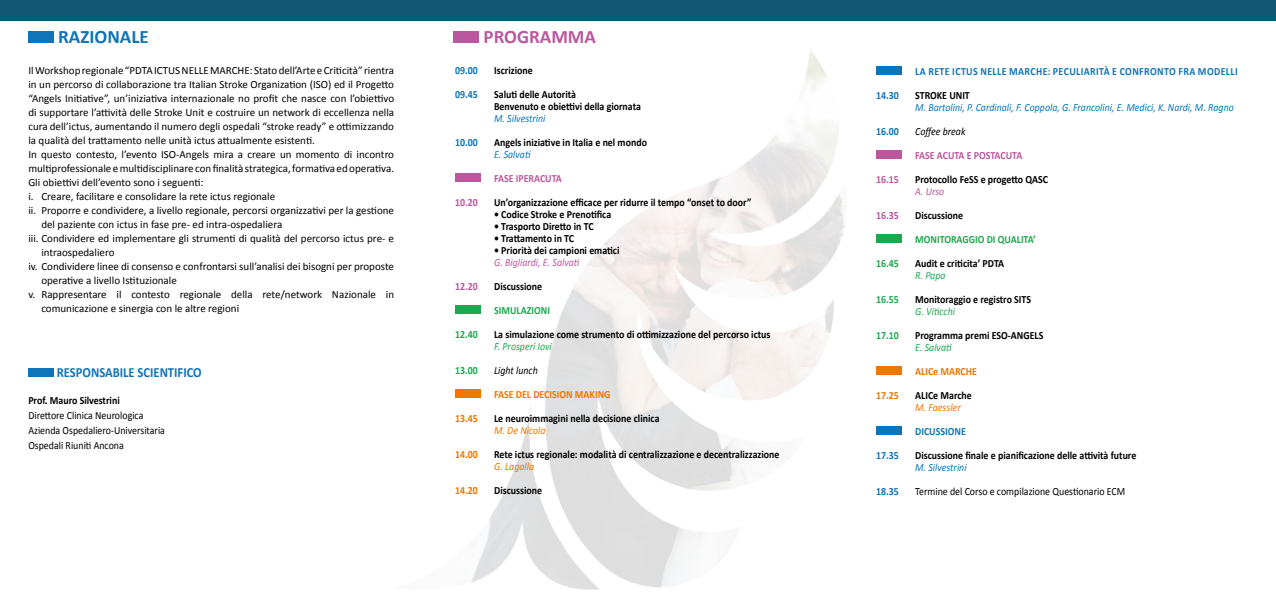
<style>
.page{position:relative;width:1276px;height:596px;background:#fff}
.page>*{position:absolute;margin:0;border:0;box-sizing:border-box;transform-origin:0 0}
.t1{font:700 19px "Calibri";color:#0d75b8}
.t2{font:700 19px "Calibri";color:#bb589d}
.t3{font:700 14px "Calibri";color:#0d75b8;scale:.9 1}
.t4{font:11px "Calibri";color:#000}
.t5{font:700 11px/12px "Calibri";color:#000;scale:.9 1}
.t6{font:11px/15px "Calibri";color:#000;scale:.9 1}
.t7{font:italic 11px "Calibri";color:#0e75b7;scale:.9 1}
.t8{font:700 11px "Calibri";letter-spacing:.04em;color:#0e75b7;scale:.9 1}
.t9{font:700 11px "Calibri";color:#1da850;scale:.9 1}
.t10{font:700 11px "Calibri";color:#bb589d;scale:.9 1}
.t11{font:700 11px "Calibri";color:#ee7601;scale:.9 1}
.t12{font:italic 11px "Calibri";color:#1da850;scale:.9 1}
.t13{font:italic 11px "Calibri";color:#ee7601;scale:.9 1}
.t14{font:italic 11px "Calibri";color:#bb589d;scale:.9 1}
.t15{font:italic 11px "Calibri";color:#000;scale:.9 1}
.t16{font:700 11px "Calibri";color:#0e75b7;scale:.9 1}
</style>
<div class="page">
<img style="left:394px;top:20px;width:476px;height:570px">
<div style="left:455px;top:173px;width:25px;height:9px;background:#bb589d"></div>
<div style="left:455px;top:305px;width:25px;height:9px;background:#1da850"></div>
<div style="left:455px;top:389px;width:25px;height:9px;background:#ee7601"></div>
<div style="left:876px;top:66px;width:25px;height:8px;background:#0e75b7"></div>
<div style="left:876px;top:150px;width:25px;height:8px;background:#bb589d"></div>
<div style="left:876px;top:234px;width:25px;height:8px;background:#1da850"></div>
<div style="left:876px;top:366px;width:25px;height:8px;background:#ee7601"></div>
<div style="left:876px;top:426px;width:25px;height:8px;background:#0e75b7"></div>
<div style="left:28px;top:31px;width:26px;height:12px;background:#0d75b8"></div>
<div style="left:454px;top:31px;width:25px;height:12px;background:#bb589d"></div>
<div style="left:0;top:0;width:1276px;height:20px;background:#105876"></div>
<div style="left:28px;top:367px;width:26px;height:9px;background:#0d75b8"></div>
<h1 class="t1" style="left:58px;top:24px;width:92px">RAZIONALE</h1>
<h1 class="t2" style="left:483px;top:24px;width:114px">PROGRAMMA</h1>
<p class="t4" style="left:28px;top:63px;width:367px">Il Workshop regionale “PDTA ICTUS NELLE MARCHE: Stato dell’Arte e Criticità” rientra</p>
<p class="t4" style="left:28px;top:77px;width:367px">in un percorso di collaborazione tra Italian Stroke Organization (ISO) ed il Progetto</p>
<p class="t4" style="left:28px;top:91px;width:367px">“Angels Initiative”, un’iniziativa internazionale no profit che nasce con l’obiettivo</p>
<p class="t4" style="left:28px;top:105px;width:367px">di supportare l’attività delle Stroke Unit e costruire un network di eccellenza nella</p>
<p class="t4" style="left:28px;top:119px;width:367px">cura dell’ictus, aumentando il numero degli ospedali “stroke ready” e ottimizzando</p>
<p class="t4" style="left:28px;top:133px;width:288px">la qualità del trattamento nelle unità ictus attualmente esistenti.</p>
<p class="t4" style="left:28px;top:147px;width:367px">In questo contesto, l’evento ISO-Angels mira a creare un momento di incontro</p>
<p class="t4" style="left:28px;top:161px;width:367px">multiprofessionale e multidisciplinare con finalità strategica, formativa ed operativa.</p>
<p class="t4" style="left:28px;top:175px;width:177px">Gli obiettivi dell’evento sono i seguenti:</p>
<p class="t4" style="left:28px;top:189px;width:248px">i. Creare, facilitare e consolidare la rete ictus regionale</p>
<p class="t4" style="left:28px;top:203px;width:367px">ii. Proporre e condividere, a livello regionale, percorsi organizzativi per la gestione</p>
<p class="t4" style="left:41px;top:217px;width:242px">del paziente con ictus in fase pre- ed intra-ospedaliera</p>
<p class="t4" style="left:28px;top:231px;width:367px">iii. Condividere ed implementare gli strumenti di qualità del percorso ictus pre- e</p>
<p class="t4" style="left:41px;top:245px;width:75px">intraospedaliero</p>
<p class="t4" style="left:28px;top:259px;width:367px">iv. Condividere linee di consenso e confrontarsi sull’analisi dei bisogni per proposte</p>
<p class="t4" style="left:41px;top:273px;width:137px">operative a livello Istituzionale</p>
<p class="t4" style="left:28px;top:287px;width:367px">v. Rappresentare il contesto regionale della rete/network Nazionale in</p>
<p class="t4" style="left:41px;top:301px;width:199px">comunicazione e sinergia con le altre regioni</p>
<p class="t3" style="left:57px;top:363px;width:163px">RESPONSABILE SCIENTIFICO</p>
<p class="t5" style="left:28px;top:394px;width:103px">Prof. Mauro Silvestrini</p>
<p class="t6" style="left:28px;top:407px;width:153px">Direttore Clinica Neurologica<br>Azienda Ospedaliero-Universitaria<br>Ospedali Riuniti Ancona</p>
<p class="t8" style="left:455px;top:63px;width:27px">09.00</p>
<p class="t5" style="left:494px;top:64px;width:44px">Iscrizione</p>
<p class="t8" style="left:455px;top:87px;width:27px">09.45</p>
<p class="t5" style="left:494px;top:88px;width:165px">Saluti delle Autorità<br>Benvenuto e obiettivi della giornata</p>
<p class="t7" style="left:494px;top:111px;width:59px">M. Silvestrini</p>
<p class="t8" style="left:455px;top:135px;width:27px">10.00</p>
<p class="t5" style="left:494px;top:136px;width:171px">Angels iniziative in Italia e nel mondo</p>
<p class="t7" style="left:494px;top:147px;width:42px">E. Salvati</p>
<p class="t10" style="left:494px;top:171px;width:77px">FASE IPERACUTA</p>
<p class="t10" style="left:455px;top:195px;width:27px">10.20</p>
<p class="t5" style="left:494px;top:196px;width:287px">Un’organizzazione efficace per ridurre il tempo “onset to door”</p>
<p class="t5" style="left:494px;top:208px;width:132px">• Codice Stroke e Prenotifica</p>
<p class="t5" style="left:494px;top:220px;width:112px">• Trasporto Diretto in TC</p>
<p class="t5" style="left:494px;top:232px;width:90px">• Trattamento in TC</p>
<p class="t5" style="left:494px;top:244px;width:141px">• Priorità dei campioni ematici</p>
<p class="t14" style="left:494px;top:255px;width:96px">G. Bigliardi, E. Salvati</p>
<p class="t10" style="left:455px;top:279px;width:27px">12.20</p>
<p class="t5" style="left:494px;top:280px;width:55px">Discussione</p>
<p class="t9" style="left:494px;top:303px;width:64px">SIMULAZIONI</p>
<p class="t9" style="left:455px;top:327px;width:27px">12.40</p>
<p class="t5" style="left:494px;top:328px;width:309px">La simulazione come strumento di ottimizzazione del percorso ictus</p>
<p class="t12" style="left:494px;top:339px;width:66px">F. Prosperi Iovi</p>
<p class="t9" style="left:455px;top:363px;width:27px">13.00</p>
<p class="t15" style="left:494px;top:363px;width:50px">Light lunch</p>
<p class="t11" style="left:494px;top:387px;width:131px">FASE DEL DECISION MAKING</p>
<p class="t11" style="left:455px;top:411px;width:27px">13.45</p>
<p class="t5" style="left:494px;top:412px;width:185px">Le neuroimmagini nella decisione clinica</p>
<p class="t13" style="left:494px;top:423px;width:59px">M. De Nicola</p>
<p class="t11" style="left:455px;top:447px;width:27px">14.00</p>
<p class="t5" style="left:494px;top:448px;width:319px">Rete ictus regionale: modalità di centralizzazione e decentralizzazione</p>
<p class="t13" style="left:494px;top:459px;width:46px">G. Lagalla</p>
<p class="t11" style="left:455px;top:483px;width:27px">14.20</p>
<p class="t5" style="left:494px;top:484px;width:55px">Discussione</p>
<p class="t8" style="left:915px;top:64px;width:360px">LA RETE ICTUS NELLE MARCHE: PECULIARITÀ E CONFRONTO FRA MODELLI</p>
<p class="t8" style="left:876px;top:88px;width:27px">14.30</p>
<p class="t5" style="left:915px;top:89px;width:62px">STROKE UNIT</p>
<p class="t7" style="left:915px;top:99px;width:355px">M. Bartolini, P. Cardinali, F. Coppola, G. Francolini, E. Medici, K. Nardi, M. Ragno</p>
<p class="t8" style="left:876px;top:124px;width:27px">16.00</p>
<p class="t15" style="left:915px;top:123px;width:57px">Coffee break</p>
<p class="t10" style="left:915px;top:148px;width:121px">FASE ACUTA E POSTACUTA</p>
<p class="t10" style="left:876px;top:172px;width:27px">16.15</p>
<p class="t5" style="left:915px;top:173px;width:149px">Protocollo FeSS e progetto QASC</p>
<p class="t14" style="left:915px;top:183px;width:34px">A. Urso</p>
<p class="t10" style="left:876px;top:208px;width:27px">16.35</p>
<p class="t5" style="left:915px;top:209px;width:55px">Discussione</p>
<p class="t9" style="left:915px;top:232px;width:136px">MONITORAGGIO DI QUALITA’</p>
<p class="t9" style="left:876px;top:256px;width:27px">16.45</p>
<p class="t5" style="left:915px;top:257px;width:100px">Audit e criticita’ PDTA</p>
<p class="t12" style="left:915px;top:267px;width:35px">R. Papa</p>
<p class="t9" style="left:876px;top:292px;width:27px">16.55</p>
<p class="t5" style="left:915px;top:293px;width:130px">Monitoraggio e registro SITS</p>
<p class="t12" style="left:915px;top:303px;width:46px">G. Viticchi</p>
<p class="t9" style="left:876px;top:328px;width:27px">17.10</p>
<p class="t5" style="left:915px;top:329px;width:144px">Programma premi ESO-ANGELS</p>
<p class="t12" style="left:915px;top:339px;width:42px">E. Salvati</p>
<p class="t11" style="left:915px;top:364px;width:70px">ALICe MARCHE</p>
<p class="t11" style="left:876px;top:388px;width:27px">17.25</p>
<p class="t5" style="left:915px;top:389px;width:64px">ALICe Marche</p>
<p class="t13" style="left:915px;top:399px;width:52px">M. Faessler</p>
<p class="t16" style="left:915px;top:424px;width:58px">DICUSSIONE</p>
<p class="t8" style="left:876px;top:448px;width:27px">17.35</p>
<p class="t5" style="left:915px;top:449px;width:247px">Discussione finale e pianificazione delle attività future</p>
<p class="t7" style="left:915px;top:459px;width:59px">M. Silvestrini</p>
<p class="t8" style="left:876px;top:484px;width:27px">18.35</p>
<p class="t6" style="left:915px;top:483px;width:235px">Termine del Corso e compilazione Questionario ECM</p>
</div>
